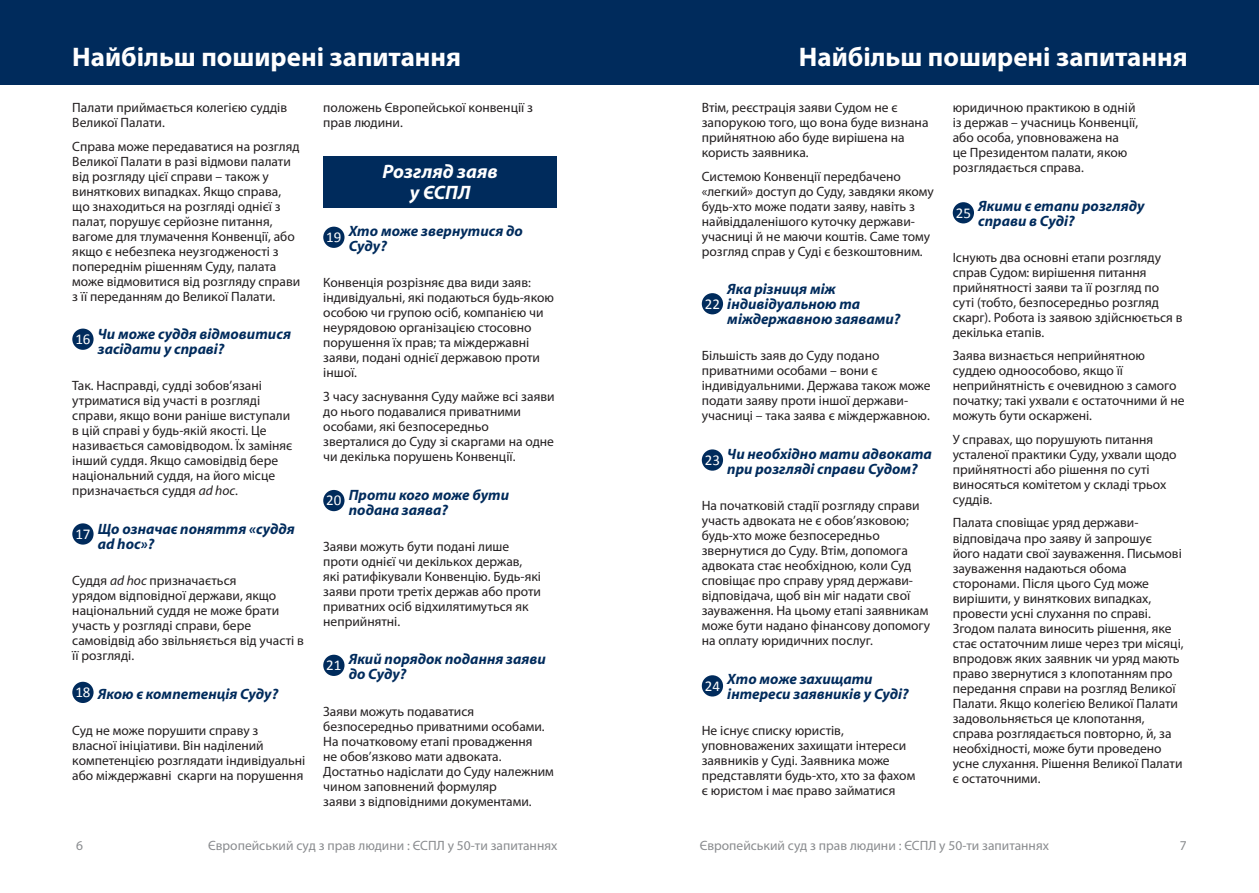
<style>
.page{position:relative;width:1259px;height:893px;background:#fff}
.page>*{position:absolute;margin:0;border:0;box-sizing:border-box;transform-origin:0 0}
.t1{font:700 27px "Myriad Pro";color:#fff}
.t2{font:italic 700 19.5px/21px "Myriad Pro";color:#fff;text-align:center}
.FAQ_-_Question{font:italic 700 15px/15px "Myriad Pro";color:#002b5c}
.t3{font:15px "Calibri";color:#fff}
.FAQ_-_Texte{font:13.5px/15px "Myriad Pro";color:#231f20}
.t4{font:13.5px "Myriad Pro";color:#8a8c8f}
.s1{font-style:italic}
</style>
<div class="page">
<div style="left:0;top:0;width:1259px;height:85px;background:#002b5c"></div>
<div style="left:72px;top:329px;width:22px;height:21px;background:#002b5c;border-radius:50%"></div>
<div style="left:72px;top:523px;width:22px;height:22px;background:#002b5c;border-radius:50%"></div>
<div style="left:72px;top:682px;width:22px;height:21px;background:#002b5c;border-radius:50%"></div>
<div style="left:323px;top:156px;width:234px;height:51px;background:#002b5c"></div>
<div style="left:323px;top:227px;width:21px;height:21px;background:#002b5c;border-radius:50%"></div>
<div style="left:323px;top:490px;width:21px;height:21px;background:#002b5c;border-radius:50%"></div>
<div style="left:323px;top:655px;width:21px;height:21px;background:#002b5c;border-radius:50%"></div>
<div style="left:702px;top:293px;width:21px;height:21px;background:#002b5c;border-radius:50%"></div>
<div style="left:702px;top:449px;width:21px;height:22px;background:#002b5c;border-radius:50%"></div>
<div style="left:702px;top:675px;width:21px;height:21px;background:#002b5c;border-radius:50%"></div>
<div style="left:952px;top:202px;width:22px;height:21px;background:#002b5c;border-radius:50%"></div>
<h1 class="t1" style="left:72px;top:39px;width:390px">Найбільш поширені запитання</h1>
<h1 class="t1" style="left:799px;top:39px;width:390px">Найбільш поширені запитання</h1>
<p class="FAQ_-_Texte" style="left:72px;top:100px;width:216px">Палати приймається колегією суддів<br>Великої Палати.</p>
<p class="FAQ_-_Texte" style="left:72px;top:138px;width:229px">Справа може передаватися на розгляд Великої Палати в разі відмови палати від розгляду цієї справи – також у виняткових випадках. Якщо справа, що знаходиться на розгляді однієї з палат, порушує серйозне питання, вагоме для тлумачення Конвенції, або якщо є небезпека неузгодженості з попереднім рішенням Суду, палата може відмовитися від розгляду справи з її переданням до Великої Палати.</p>
<p class="t3" style="left:75px;top:330px;width:17px">16</p>
<p class="FAQ_-_Question" style="left:98px;top:326px;width:195px">Чи може суддя відмовитися засідати у справі?</p>
<p class="FAQ_-_Texte" style="left:72px;top:378px;width:222px">Так. Насправді, судді зобов’язані утриматися від участі в розгляді справи, якщо вони раніше виступали в цій справі у будь-якій якості. Це називається самовідводом. Їх заміняє інший суддя. Якщо самовідвід бере національний суддя, на його місце призначається суддя <span class="s1">ad hoc</span>.</p>
<p class="t3" style="left:75px;top:524px;width:17px">17</p>
<p class="FAQ_-_Question" style="left:98px;top:521px;width:198px">Що означає поняття «суддя ad hoc»?</p>
<p class="FAQ_-_Texte" style="left:72px;top:573px;width:233px">Суддя <span class="s1">ad hoc</span> призначається<br>урядом відповідної держави, якщо національний суддя не може брати участь у розгляді справи, бере самовідвід або звільняється від участі в її розгляді.</p>
<p class="t3" style="left:75px;top:683px;width:17px">18</p>
<p class="FAQ_-_Question" style="left:98px;top:686px;width:182px">Якою є компетенція Суду?</p>
<p class="FAQ_-_Texte" style="left:72px;top:723px;width:235px">Суд не може порушити справу з власної ініціативи. Він наділений компетенцією розглядати індивідуальні або міждержавні скарги на порушення</p>
<p class="FAQ_-_Texte" style="left:323px;top:100px;width:211px">положень Європейської конвенції з прав людини.</p>
<p class="t2" style="left:382px;top:160px;width:117px">Розгляд заяв у ЄСПЛ</p>
<p class="t3" style="left:326px;top:228px;width:17px">19</p>
<p class="FAQ_-_Question" style="left:349px;top:223px;width:176px">Хто може звернутися до<br>Суду?</p>
<p class="FAQ_-_Texte" style="left:323px;top:275px;width:232px">Конвенція розрізняє два види заяв: індивідуальні, які подаються будь-якою особою чи групою осіб, компанією чи неурядовою організацією стосовно порушення їх прав; та міждержавні заяви, подані однієї державою проти іншої.</p>
<p class="FAQ_-_Texte" style="left:323px;top:389px;width:233px">З часу заснування Суду майже всі заяви до нього подавалися приватними особами, які безпосередньо зверталися до Суду зі скаргами на одне чи декілька порушень Конвенції.</p>
<p class="t3" style="left:326px;top:491px;width:17px">20</p>
<p class="FAQ_-_Question" style="left:349px;top:486px;width:162px">Проти кого може бути подана заява?</p>
<p class="FAQ_-_Texte" style="left:323px;top:538px;width:219px">Заяви можуть бути подані лише проти однієї чи декількох держав, які ратифікували Конвенцію. Будь-які заяви проти третіх держав або проти приватних осіб відхилятимуться як неприйнятні.</p>
<p class="t3" style="left:326px;top:656px;width:17px">21</p>
<p class="FAQ_-_Question" style="left:349px;top:651px;width:198px">Який порядок подання заяви до Суду?</p>
<p class="FAQ_-_Texte" style="left:323px;top:703px;width:232px">Заяви можуть подаватися безпосередньо приватними особами.<br>На початковому етапі провадження<br>не обов’язково мати адвоката.<br>Достатньо надіслати до Суду належним чином заповнений формуляр<br>заяви з відповідними документами.</p>
<p class="FAQ_-_Texte" style="left:702px;top:100px;width:228px">Втім, реєстрація заяви Судом не є запорукою того, що вона буде визнана прийнятною або буде вирішена на користь заявника.</p>
<p class="FAQ_-_Texte" style="left:702px;top:168px;width:234px">Системою Конвенції передбачено «легкий» доступ до Суду, завдяки якому будь-хто може подати заяву, навіть з найвіддаленішого куточку держави&shy;учасниці й не маючи коштів. Саме тому розгляд справ у Суді є безкоштовним.</p>
<p class="FAQ_-_Question" style="left:727px;top:281px;width:175px">Яка різниця між індивідуальною та міждержавною заявами?</p>
<p class="FAQ_-_Texte" style="left:702px;top:348px;width:230px">Більшість заяв до Суду подано приватними особами – вони є індивідуальними. Держава також може подати заяву проти іншої держави&shy;учасниці – така заява є міждержавною.</p>
<p class="t3" style="left:705px;top:450px;width:17px">23</p>
<p class="FAQ_-_Question" style="left:727px;top:446px;width:206px">Чи необхідно мати адвоката при розгляді справи Судом?</p>
<p class="FAQ_-_Texte" style="left:702px;top:498px;width:230px">На початковій стадії розгляду справи участь адвоката не є обов’язковою; будь-хто може безпосередньо звернутися до Суду. Втім, допомога адвоката стає необхідною, коли Суд сповіщає про справу уряд держави&shy;відповідача, щоб він міг надати свої зауваження. На цьому етапі заявникам може бути надано фінансову допомогу на оплату юридичних послуг.</p>
<p class="t3" style="left:705px;top:676px;width:17px">24</p>
<p class="FAQ_-_Question" style="left:727px;top:671px;width:183px">Хто може захищати інтереси заявників у Суді?</p>
<p class="FAQ_-_Texte" style="left:702px;top:723px;width:215px">Не існує списку юристів, уповноважених захищати інтереси заявників у Суді. Заявника може представляти будь-хто, хто за фахом є юристом і має право займатися</p>
<p class="t3" style="left:705px;top:294px;width:17px">22</p>
<p class="FAQ_-_Texte" style="left:952px;top:100px;width:187px">юридичною практикою в одній із держав – учасниць Конвенції, або особа, уповноважена на<br>це Президентом палати, якою розглядається справа.</p>
<p class="t3" style="left:955px;top:203px;width:17px">25</p>
<p class="FAQ_-_Question" style="left:978px;top:198px;width:168px">Якими є етапи розгляду справи в Суді?</p>
<p class="FAQ_-_Texte" style="left:952px;top:250px;width:231px">Існують два основні етапи розгляду справ Судом: вирішення питання прийнятності заяви та її розгляд по суті (тобто, безпосередньо розгляд скарг). Робота із заявою здійснюється в декілька етапів.</p>
<p class="FAQ_-_Texte" style="left:952px;top:348px;width:233px">Заява визнається неприйнятною суддею одноособово, якщо її неприйнятність є очевидною з самого початку; такі ухвали є остаточними й не можуть бути оскаржені.</p>
<p class="FAQ_-_Texte" style="left:952px;top:432px;width:225px">У справах, що порушують питання усталеної практики Суду, ухвали щодо прийнятності або рішення по суті виносяться комітетом у складі трьох суддів.</p>
<p class="FAQ_-_Texte" style="left:952px;top:515px;width:232px">Палата сповіщає уряд держави&shy;відповідача про заяву й запрошує<br>його надати свої зауваження. Письмові зауваження надаються обома сторонами. Після цього Суд може вирішити, у виняткових випадках, провести усні слухання по справі.<br>Згодом палата виносить рішення, яке стає остаточним лише через три місяці, впродовж яких заявник чи уряд мають право звернутися з клопотанням про передання справи на розгляд Великої Палати. Якщо колегією Великої Палати задовольняється це клопотання, справа розглядається повторно, й, за необхідності, може бути проведено усне слухання. Рішення Великої Палати є остаточними.</p>
<p class="t4" style="left:76px;top:837px;width:8px">6</p>
<p class="t4" style="left:208px;top:837px;width:351px">Європейський суд з прав людини : ЄСПЛ у 50-ти запитаннях</p>
<p class="t4" style="left:699px;top:837px;width:351px">Європейський суд з прав людини : ЄСПЛ у 50-ти запитаннях</p>
<p class="t4" style="left:1179px;top:837px;width:8px">7</p>
</div>
